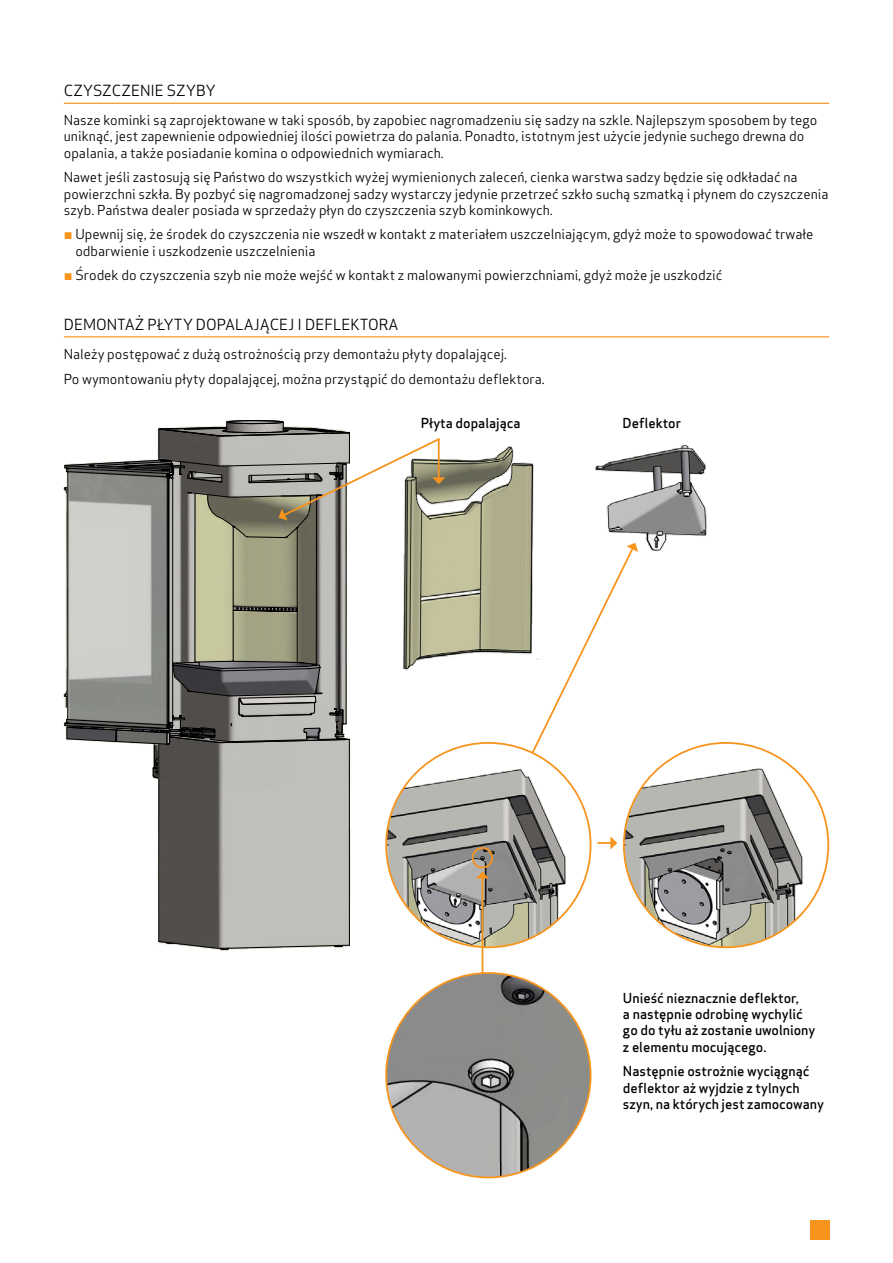
<style>
.page{position:relative;width:893px;height:1263px;background:#fff}
.page>*{position:absolute;margin:0;border:0;box-sizing:border-box;transform-origin:0 0}
.t1{font:15px "Apex Sans";color:#000}
.t2{font:13.5px/16.2px "Apex Sans";color:#000}
.t3{font:500 13.5px/16.2px "Apex Sans";color:#000}
.s1{color:#f7941d}
</style>
<div class="page">
<img style="left:445px;top:446px;width:89px;height:211px">
<img style="left:594px;top:445px;width:113px;height:107px">
<svg style="left:157px;top:794px;width:194px;height:157px;background:#9d9c98"></svg>
<img style="left:624px;top:756px;width:204px;height:191px">
<svg style="left:63px;top:420px;width:382px;height:374px"></svg>
<svg style="left:486px;top:543px;width:152px;height:306px"></svg>
<img style="left:386px;top:743px;width:205px;height:204px;border-radius:102px">
<div style="left:472px;top:847px;width:21px;height:21px;border:2px solid #f7941d;border-radius:50%"></div>
<hr style="left:482px;top:877px;width:1px;height:101px;background:#f7941d">
<svg style="left:476px;top:871px;width:13px;height:7px"></svg>
<svg style="left:386px;top:973px;width:205px;height:204px"></svg>
<div style="left:810px;top:1220px;width:19px;height:20px;background:#f7941d"></div>
<hr style="left:64px;top:103px;width:765px;height:1px;background:#f7941d">
<hr style="left:64px;top:336px;width:765px;height:1px;background:#f7941d">
<p class="t1" style="left:64px;top:79px;width:154px">CZYSZCZENIE SZYBY</p>
<p class="t2" style="left:64px;top:111px;width:755px">Nasze kominki są zaprojektowane w taki sposób, by zapobiec nagromadzeniu się sadzy na szkle. Najlepszym sposobem by tego uniknąć, jest zapewnienie odpowiedniej ilości powietrza do palania. Ponadto, istotnym jest użycie jedynie suchego drewna do opalania, a także posiadanie komina o odpowiednich wymiarach.</p>
<p class="t2" style="left:64px;top:168px;width:766px">Nawet jeśli zastosują się Państwo do wszystkich wyżej wymienionych zaleceń, cienka warstwa sadzy będzie się odkładać na powierzchni szkła. By pozbyć się nagromadzonej sadzy wystarczy jedynie przetrzeć szkło suchą szmatką i płynem do czyszczenia szyb. Państwa dealer posiada w sprzedaży płyn do czyszczenia szyb kominkowych.</p>
<p class="t2" style="left:75px;top:225px;width:739px;text-indent:-12px"><span class="s1">¬</span> Upewnij się, że środek do czyszczenia nie wszedł w kontakt z materiałem uszczelniającym, gdyż może to spowodować trwałe odbarwienie i uszkodzenie uszczelnienia</p>
<p class="t2" style="left:64px;top:266px;width:660px"><span class="s1">¬</span> Środek do czyszczenia szyb nie może wejść w kontakt z malowanymi powierzchniami, gdyż może je uszkodzić</p>
<p class="t1" style="left:64px;top:312px;width:336px">DEMONTAŻ PŁYTY DOPALAJĄCEJ I DEFLEKTORA</p>
<p class="t2" style="left:64px;top:340px;width:482px;line-height:24.8px">Należy postępować z dużą ostrożnością przy demontażu płyty dopalającej.<br>Po wymontowaniu płyty dopalającej, można przystąpić do demontażu deflektora.</p>
<p class="t3" style="left:421px;top:413px;width:101px">Płyta dopalająca</p>
<p class="t3" style="left:622px;top:413px;width:60px">Deflektor</p>
<p class="t3" style="left:623px;top:988px;width:194px">Unieść nieznacznie deflektor,<br>a następnie odrobinę wychylić go do tyłu aż zostanie uwolniony z elementu mocującego.</p>
<p class="t3" style="left:623px;top:1062px;width:203px">Następnie ostrożnie wyciągnąć deflektor aż wyjdzie z tylnych szyn, na których jest zamocowany</p>
</div>
